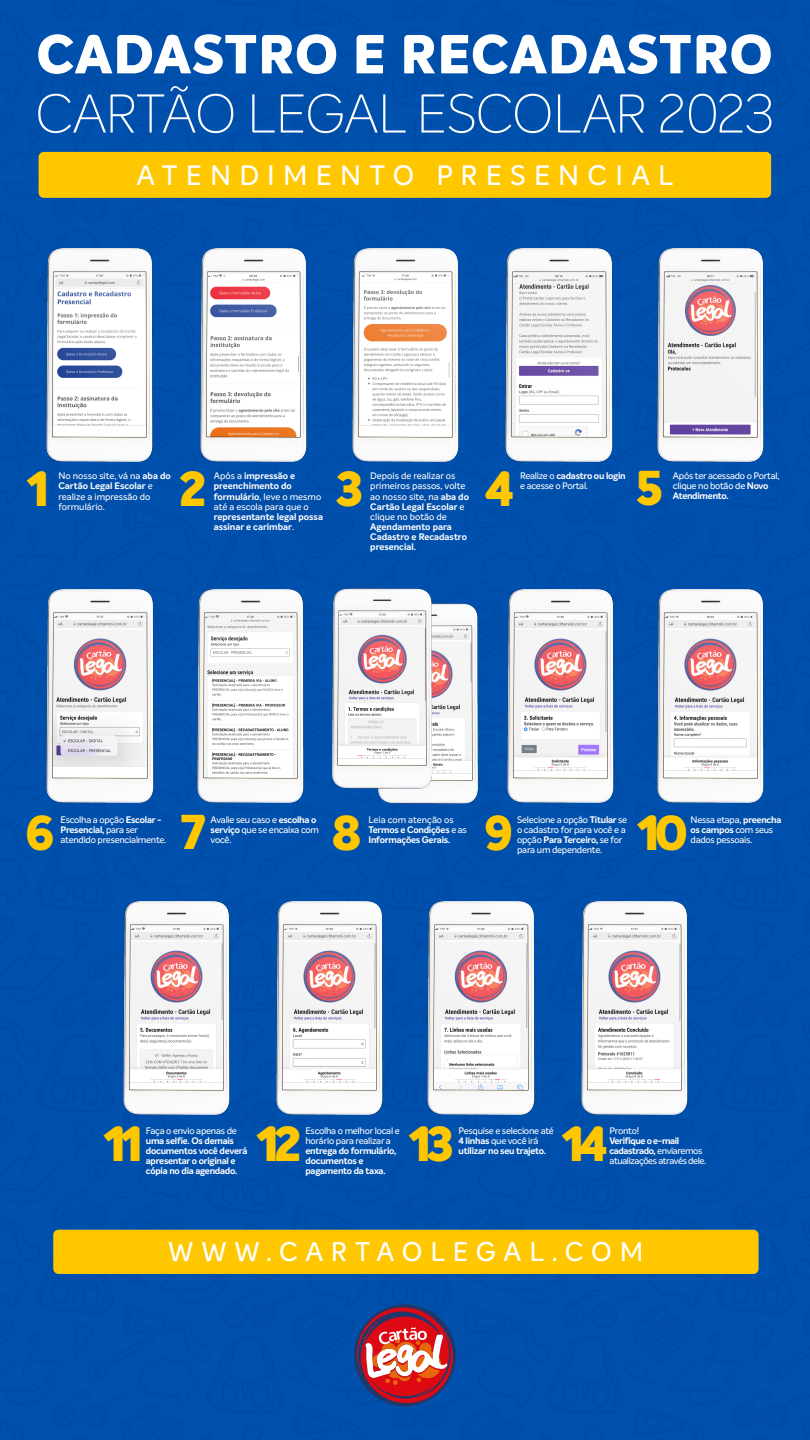
<style>
.page{position:relative;width:810px;height:1440px;background:#0050ad}
.page>*{position:absolute;margin:0;border:0;box-sizing:border-box;transform-origin:0 0}
.t1{font:800 47.92px "Intelo";letter-spacing:-.1em;color:#ffc700}
.t2{font:500 27.45px "Intelo";letter-spacing:.3em;color:#fff}
.t3{font:500 26.47px "Intelo";letter-spacing:.295em;color:#fff}
.t4{font:500 9.3px/10.1px "Intelo";letter-spacing:-.025em;color:#fff}
.t5{font:500 9.3px/10.1px "Intelo";color:#fff}
.t6{font:700 9.3px/10.1px "Intelo";letter-spacing:-.025em;color:#fff}
.t7{font:700 9.3px/10.1px "Intelo";color:#fff}
.s1{font-weight:700}
.s2{font-weight:500}
</style>
<div class="page">
<svg style="left:38px;top:34px;width:218px;height:40px"></svg>
<svg style="left:262px;top:34px;width:74px;height:40px"></svg>
<svg style="left:357px;top:35px;width:26px;height:38px"></svg>
<svg style="left:404px;top:35px;width:31px;height:38px"></svg>
<svg style="left:441px;top:34px;width:250px;height:40px"></svg>
<svg style="left:697px;top:34px;width:74px;height:40px"></svg>
<svg style="left:38px;top:86px;width:195px;height:47px;background:#2267b7"></svg>
<svg style="left:252px;top:94px;width:23px;height:39px"></svg>
<svg style="left:281px;top:94px;width:125px;height:39px;background:#286ab8"></svg>
<svg style="left:422px;top:94px;width:128px;height:39px;background:#296bb8"></svg>
<svg style="left:558px;top:94px;width:86px;height:39px;background:#2b6cb9"></svg>
<svg style="left:660px;top:94px;width:23px;height:39px"></svg>
<svg style="left:689px;top:94px;width:82px;height:39px;background:#2e6fbb"></svg>
<div style="left:39px;top:152px;width:732px;height:46px;background:#ffc700;border-radius:5px"></div>
<img style="left:499px;top:241px;width:120px;height:229px">
<img style="left:650px;top:241px;width:121px;height:229px">
<img style="left:40px;top:241px;width:120px;height:229px">
<img style="left:345px;top:241px;width:121px;height:229px">
<img style="left:193px;top:241px;width:120px;height:229px">
<img style="left:40px;top:583px;width:120px;height:229px">
<img style="left:191px;top:583px;width:120px;height:229px">
<img style="left:372px;top:598px;width:112px;height:214px">
<img style="left:326px;top:583px;width:112px;height:214px">
<img style="left:500px;top:583px;width:121px;height:229px">
<img style="left:650px;top:583px;width:121px;height:229px">
<img style="left:116px;top:894px;width:121px;height:229px">
<img style="left:269px;top:894px;width:121px;height:229px">
<img style="left:574px;top:894px;width:121px;height:229px">
<img style="left:421px;top:894px;width:120px;height:229px">
<div style="left:53px;top:1230px;width:706px;height:44px;background:#ffc700;border-radius:5px"></div>
<svg style="left:353px;top:1304px;width:103px;height:102px;background:#914e69"></svg>
<h2 class="t2" style="left:137px;top:158px;width:538px">ATENDIMENTO PRESENCIAL</h2>
<h1 class="t1" style="left:486px;top:458px;width:30px">4</h1>
<h1 class="t1" style="left:636px;top:457px;width:28px">5</h1>
<h1 class="t1" style="left:28px;top:458px;width:23px">1</h1>
<p class="t5" style="left:370px;top:471px;width:100px">Depois de realizar os primeiros passos, volte ao nosso site, na <span class="s1">aba do<br>Cartão Legal Escolar</span> e clique no botão de</p>
<p class="t7" style="left:370px;top:522px;width:98px">Agendamento para<br>Cadastro e Recadastro presencial.</p>
<h1 class="t1" style="left:179px;top:458px;width:29px">2</h1>
<p class="t4" style="left:520px;top:471px;width:107px">Realize o <span class="s1">cadastro ou login </span>e acesse o Portal.</p>
<h1 class="t1" style="left:336px;top:458px;width:29px">3</h1>
<p class="t4" style="left:673px;top:471px;width:108px">Após ter acessado o Portal, clique no botão de <span class="s1">Novo</span></p>
<p class="t5" style="left:58px;top:471px;width:114px">No nosso site, vá na <span class="s1">aba do<br>Cartão Legal Escolar</span> e realize a impressão do formulário.</p>
<p class="t7" style="left:214px;top:471px;width:109px"><span class="s2">Após a</span> impressão e preenchimento do formulário<span class="s2">, leve o mesmo até a escola para que o</span></p>
<p class="t7" style="left:214px;top:512px;width:111px">representante legal possa assinar e carimbar<span class="s2">.</span></p>
<p class="t6" style="left:673px;top:491px;width:57px">Atendimento.</p>
<h1 class="t1" style="left:25px;top:802px;width:30px">6</h1>
<p class="t4" style="left:61px;top:815px;width:107px">Escolha a opção <span class="s1">Escolar -<br>Presencial,</span> para ser atendido presencialmente.</p>
<h1 class="t1" style="left:181px;top:801px;width:26px">7</h1>
<p class="t4" style="left:211px;top:815px;width:110px">Avalie seu caso e <span class="s1">escolha o serviço</span> que se encaixa com</p>
<p class="t4" style="left:211px;top:835px;width:22px">você.</p>
<h1 class="t1" style="left:332px;top:802px;width:31px">8</h1>
<p class="t5" style="left:369px;top:815px;width:100px">Leia com atenção os<br><span class="s1">Termos e Condições</span> e as</p>
<p class="t6" style="left:369px;top:835px;width:83px">Informações Gerais.</p>
<h1 class="t1" style="left:485px;top:802px;width:30px">9</h1>
<h1 class="t1" style="left:638px;top:802px;width:51px">10</h1>
<p class="t4" style="left:517px;top:815px;width:112px">Selecione a opção <span class="s1">Titular</span> se o cadastro for para você e a opção <span class="s1">Para Terceiro,</span> se for</p>
<p class="t4" style="left:691px;top:815px;width:92px">Nessa etapa, <span class="s1">preencha os campos</span> com seus</p>
<p class="t4" style="left:691px;top:835px;width:63px">dados pessoais.</p>
<p class="t4" style="left:517px;top:845px;width:87px">para um dependente.</p>
<p class="t4" style="left:146px;top:1125px;width:92px">Faça o envio apenas de</p>
<p class="t6" style="left:146px;top:1136px;width:103px">uma selfie. Os demais documentos você deverá apresentar o original e cópia no dia agendado.</p>
<h1 class="t1" style="left:410px;top:1113px;width:46px">13</h1>
<p class="t4" style="left:459px;top:1125px;width:97px">Pesquise e selecione até<br><span class="s1">4 linhas</span> que você irá <span class="s1">utilizar no seu trajeto.</span></p>
<h1 class="t1" style="left:562px;top:1113px;width:47px">14</h1>
<p class="t4" style="left:610px;top:1125px;width:31px">Pronto!</p>
<h1 class="t1" style="left:257px;top:1113px;width:46px">12</h1>
<h1 class="t1" style="left:104px;top:1113px;width:40px">11</h1>
<p class="t4" style="left:305px;top:1125px;width:96px">Escolha o melhor local e horário para realizar a</p>
<p class="t6" style="left:305px;top:1146px;width:92px">entrega do formulário, documentos e pagamento da taxa.</p>
<p class="t6" style="left:610px;top:1136px;width:94px">Verifique o e-mail cadastrado, <span class="s2">enviaremos</span></p>
<p class="t4" style="left:610px;top:1156px;width:98px">atualizações através dele.</p>
<h3 class="t3" style="left:168px;top:1236px;width:477px">WWW.CARTAOLEGAL.COM</h3>
</div>
